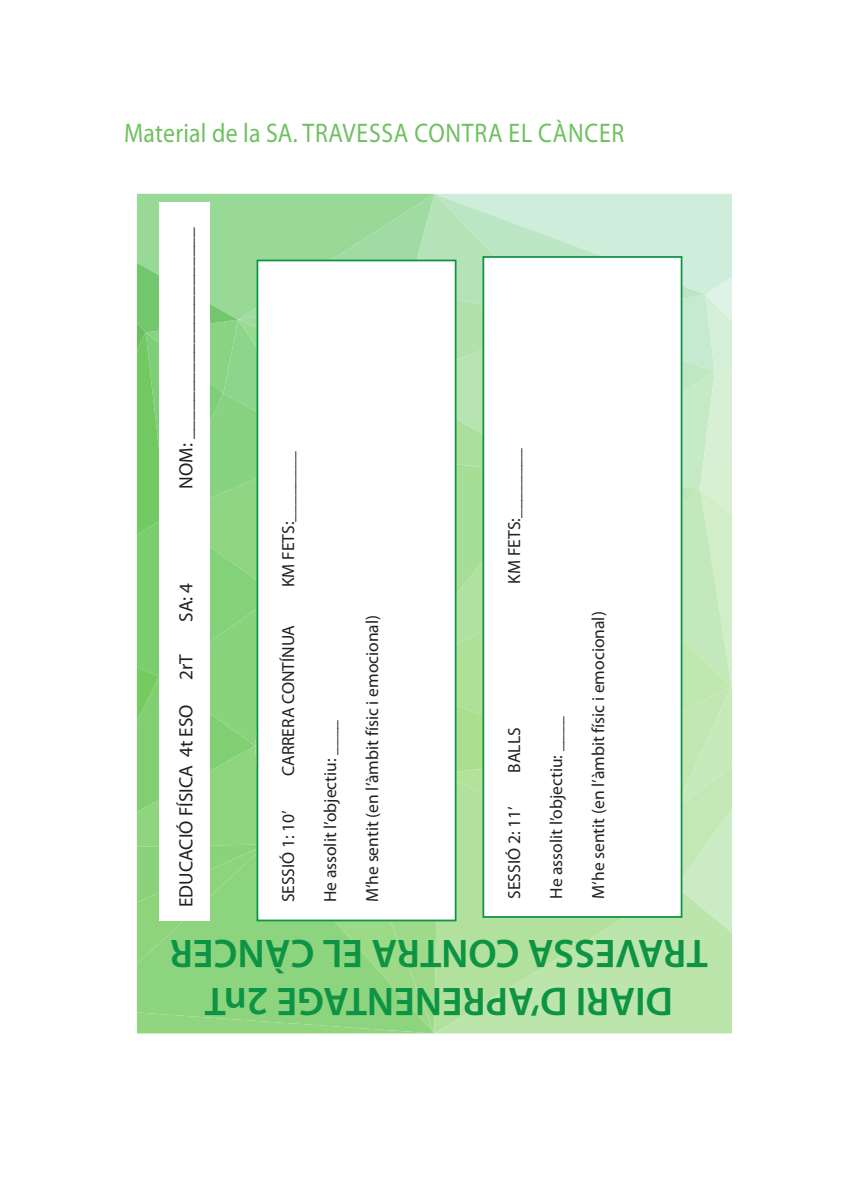
<style>
.page{position:relative;width:844px;height:1191px;background:#fff}
.page>*{position:absolute;margin:0;border:0;box-sizing:border-box;transform-origin:0 0}
.t1{font:600 40.25px/48.3px "Myriad Pro";color:#0d9344;text-align:center}
._3XXX{font:26.95px "Myriad Pro";letter-spacing:.03em;color:#6fc060;scale:.88 1}
.t2{font:19.25px "Myriad Pro";color:#231f20}
.t3{font:17.5px "Myriad Pro";color:#231f20}
</style>
<div class="page">
<svg style="left:137px;top:194px;width:595px;height:839px;background:#a6dd9d"></svg>
<div style="left:257px;top:260px;width:198px;height:660px;background:#fff"></div>
<div style="left:256px;top:260px;width:200px;height:661px;border:2px solid #0d9344"></div>
<div style="left:159px;top:202px;width:51px;height:718px;background:#fff"></div>
<div style="left:483px;top:257px;width:198px;height:660px;background:#fff"></div>
<div style="left:482px;top:256px;width:200px;height:662px;border:2px solid #0d9344"></div>
<p class="_3XXX" style="left:124px;top:117px;width:569px">Material de la SA. TRAVESSA CONTRA EL CÀNCER</p>
<p class="t2" style="left:174px;top:489px;width:263px;rotate:-90deg">NOM: ______________________</p>
<p class="t3" style="left:503px;top:584px;width:137px;rotate:-90deg">KM FETS:________</p>
<p class="t3" style="left:277px;top:587px;width:137px;rotate:-90deg">KM FETS:________</p>
<p class="t2" style="left:174px;top:622px;width:41px;rotate:-90deg">SA: 4</p>
<p class="t3" style="left:587px;top:899px;width:289px;rotate:-90deg">M‘he sentit (en l’àmbit físic i emocional)</p>
<p class="t3" style="left:361px;top:902px;width:289px;rotate:-90deg">M‘he sentit (en l’àmbit físic i emocional)</p>
<p class="t1" style="left:707px;top:1026px;width:538px;rotate:-180deg">DIARI D’APRENENTAGE 2nT<br>TRAVESSA CONTRA EL CÀNCER</p>
<p class="t3" style="left:277px;top:776px;width:153px;rotate:-90deg">CARRERA CONTÍNUA</p>
<p class="t2" style="left:174px;top:680px;width:27px;rotate:-90deg">2rT</p>
<p class="t2" style="left:174px;top:907px;width:204px;rotate:-90deg">EDUCACIÓ FÍSICA 4t ESO</p>
<p class="t3" style="left:545px;top:899px;width:184px;rotate:-90deg">He assolit l’objectiu: ____</p>
<p class="t3" style="left:319px;top:902px;width:184px;rotate:-90deg">He assolit l’objectiu: ____</p>
<p class="t3" style="left:503px;top:773px;width:47px;rotate:-90deg">BALLS</p>
<p class="t3" style="left:503px;top:899px;width:94px;rotate:-90deg">SESSIÓ 2: 11’</p>
<p class="t3" style="left:277px;top:902px;width:94px;rotate:-90deg">SESSIÓ 1: 10’</p>
</div>
